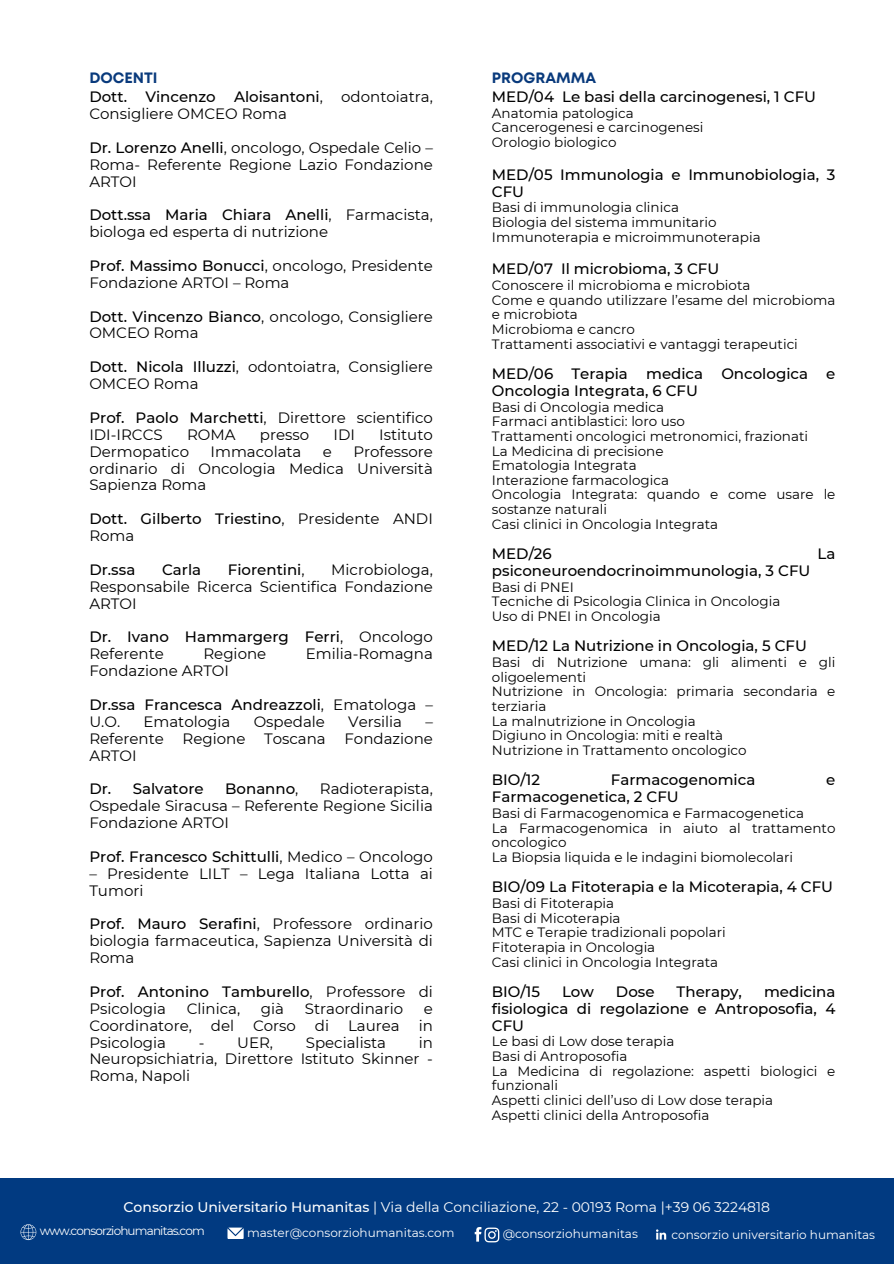
<style>
.page{position:relative;width:894px;height:1264px;background:#fff}
.page>*{position:absolute;margin:0;border:0;box-sizing:border-box;transform-origin:0 0}
.t1{font:15px/16.8px "Montserrat";color:#000}
.t2{font:500 15px/16.8px "Montserrat";color:#000}
.t3{font:700 15px "Mont";color:#093a7c}
.t4{font:13.95px "Montserrat";color:#fff}
.t5{font:13.5px/14.7px "Montserrat";color:#000}
.t6{font:12px "Montserrat";color:#fff}
.t7{font:12px "Montserrat";letter-spacing:-.07em;color:#fff}
.s1{font-weight:500}
.s2{font-weight:400}
</style>
<div class="page">
<div style="left:0;top:1178px;width:893px;height:85px;background:#013a81"></div>
<svg style="left:21px;top:1224px;width:15px;height:15px"></svg>
<svg style="left:654px;top:1227px;width:14px;height:14px"></svg>
<svg style="left:655px;top:1229px;width:11px;height:10px"></svg>
<svg style="left:227px;top:1227px;width:16px;height:11px"></svg>
<svg style="left:474px;top:1227px;width:25px;height:15px"></svg>
<p class="t3" style="left:89px;top:72px;width:70px">DOCENTI</p>
<h2 class="t1" style="left:89px;top:88px;width:345px"><span class="s1">Dott. Vincenzo Aloisantoni</span>, odontoiatra,<br>Consigliere OMCEO Roma</h2>
<h1 class="t1" style="left:89px;top:139px;width:345px;text-align:justify"><span class="s1">Dr. Lorenzo Anelli</span>, oncologo, Ospedale Celio – Roma- Referente Regione Lazio Fondazione ARTOI</h1>
<h2 class="t1" style="left:89px;top:206px;width:345px"><span class="s1">Dott.ssa Maria Chiara Anelli</span>, Farmacista, biologa ed esperta di nutrizione</h2>
<h2 class="t1" style="left:89px;top:257px;width:345px"><span class="s1">Prof. Massimo Bonucci</span>, oncologo, Presidente<br>Fondazione ARTOI – Roma</h2>
<h2 class="t1" style="left:89px;top:308px;width:345px"><span class="s1">Dott. Vincenzo Bianco</span>, oncologo, Consigliere<br>OMCEO Roma</h2>
<h2 class="t1" style="left:89px;top:358px;width:345px"><span class="s1">Dott. Nicola Illuzzi</span>, odontoiatra, Consigliere<br>OMCEO Roma</h2>
<h2 class="t1" style="left:89px;top:409px;width:345px"><span class="s1">Prof. Paolo Marchetti</span>, Direttore scientifico<br>IDI-IRCCS</h2>
<h2 class="t1" style="left:187px;top:426px;width:50px">ROMA</h2>
<h2 class="t1" style="left:260px;top:426px;width:51px">presso</h2>
<h2 class="t1" style="left:333px;top:426px;width:23px">IDI</h2>
<h2 class="t1" style="left:379px;top:426px;width:55px">Istituto</h2>
<h2 class="t1" style="left:89px;top:443px;width:345px;text-indent:264px">Professore ordinario di Oncologia Medica Università<br>Sapienza Roma</h2>
<h2 class="t2" style="left:89px;top:510px;width:345px">Dott. Gilberto Triestino<span class="s2">, Presidente ANDI<br>Roma</span></h2>
<h2 class="t2" style="left:89px;top:561px;width:47px">Dr.ssa</h2>
<h2 class="t2" style="left:162px;top:561px;width:41px">Carla</h2>
<h2 class="t2" style="left:228px;top:561px;width:78px">Fiorentini<span class="s2">,</span></h2>
<h2 class="t1" style="left:89px;top:443px;width:101px">Dermopatico</h2>
<h2 class="t1" style="left:210px;top:443px;width:92px">Immacolata</h2>
<h2 class="t1" style="left:323px;top:443px;width:11px">e</h2>
<h2 class="t1" style="left:89px;top:561px;width:345px;text-align:justify;text-indent:242px">Microbiologa, Responsabile Ricerca Scientifica Fondazione ARTOI</h2>
<h2 class="t2" style="left:89px;top:628px;width:345px">Dr. Ivano Hammargerg Ferri<span class="s2">, Oncologo<br>Referente</span></h2>
<h2 class="t1" style="left:203px;top:645px;width:64px">Regione</h2>
<h2 class="t1" style="left:306px;top:645px;width:128px">Emilia-Romagna</h2>
<h2 class="t1" style="left:89px;top:662px;width:141px">Fondazione ARTOI</h2>
<h2 class="t2" style="left:89px;top:696px;width:345px">Dr.ssa Francesca Andreazzoli<span class="s2">, Ematologa –<br>U.O.</span></h2>
<h2 class="t1" style="left:143px;top:713px;width:88px">Ematologia</h2>
<h2 class="t1" style="left:253px;top:713px;width:73px">Ospedale</h2>
<h2 class="t1" style="left:348px;top:713px;width:55px">Versilia</h2>
<h2 class="t1" style="left:89px;top:713px;width:345px;text-align:justify;text-indent:336px">– Referente Regione Toscana Fondazione ARTOI</h2>
<p class="t2" style="left:89px;top:780px;width:116px">Dr. Salvatore</p>
<p class="t2" style="left:225px;top:780px;width:75px">Bonanno<span class="s2">,</span></p>
<p class="t1" style="left:89px;top:780px;width:345px;text-align:justify;text-indent:230px">Radioterapista, Ospedale Siracusa – Referente Regione Sicilia Fondazione ARTOI</p>
<h2 class="t2" style="left:89px;top:848px;width:345px">Prof. Francesco Schittulli<span class="s2">, Medico – Oncologo</span></h2>
<h2 class="t1" style="left:89px;top:865px;width:345px">– Presidente LILT – Lega Italiana Lotta ai<br>Tumori</h2>
<p class="t1" style="left:89px;top:915px;width:345px;text-align:justify"><span class="s1">Prof. Mauro Serafini</span>, Professore ordinario biologia farmaceutica, Sapienza Università di Roma</p>
<p class="t2" style="left:89px;top:983px;width:345px">Prof. Antonino Tamburello<span class="s2">, Professore di<br>Psicologia</span></p>
<p class="t1" style="left:187px;top:1000px;width:55px">Clinica,</p>
<p class="t1" style="left:261px;top:1000px;width:25px">già</p>
<p class="t1" style="left:305px;top:1000px;width:100px">Straordinario</p>
<p class="t1" style="left:423px;top:1000px;width:11px">e</p>
<p class="t1" style="left:89px;top:1016px;width:104px">Coordinatore,</p>
<p class="t1" style="left:211px;top:1016px;width:25px">del</p>
<p class="t1" style="left:253px;top:1016px;width:44px">Corso</p>
<p class="t1" style="left:315px;top:1016px;width:16px">di</p>
<p class="t1" style="left:348px;top:1016px;width:53px">Laurea</p>
<p class="t1" style="left:418px;top:1016px;width:16px">in</p>
<p class="t1" style="left:89px;top:1033px;width:78px">Psicologia</p>
<p class="t1" style="left:199px;top:1033px;width:76px">- UER,</p>
<p class="t1" style="left:306px;top:1033px;width:82px">Specialista</p>
<p class="t1" style="left:89px;top:1033px;width:345px;text-align:justify;text-indent:329px">in Neuropsichiatria, Direttore Istituto Skinner - Roma, Napoli</p>
<h2 class="t3" style="left:492px;top:72px;width:106px">PROGRAMMA</h2>
<h2 class="t2" style="left:492px;top:88px;width:325px">MED/04 Le basi della carcinogenesi, 1 CFU</h2>
<h2 class="t5" style="left:492px;top:106px;width:213px">Anatomia patologica<br>Cancerogenesi e carcinogenesi<br>Orologio biologico</h2>
<h2 class="t2" style="left:492px;top:166px;width:345px">MED/05 Immunologia e Immunobiologia, 3<br>CFU</h2>
<h2 class="t5" style="left:492px;top:200px;width:270px">Basi di immunologia clinica<br>Biologia del sistema immunitario<br>Immunoterapia e microimmunoterapia</h2>
<h2 class="t2" style="left:492px;top:260px;width:229px">MED/07 Il microbioma, 3 CFU</h2>
<h2 class="t5" style="left:492px;top:278px;width:345px">Conoscere il microbioma e microbiota<br>Come e quando utilizzare l’esame del microbioma e microbiota<br>Microbioma e cancro<br>Trattamenti associativi e vantaggi terapeutici</h2>
<h2 class="t2" style="left:492px;top:365px;width:345px">MED/06 Terapia medica Oncologica e<br>Oncologia Integrata, 6 CFU</h2>
<h2 class="t5" style="left:492px;top:399px;width:345px">Basi di Oncologia medica<br>Farmaci antiblastici: loro uso<br>Trattamenti oncologici metronomici, frazionati<br>La Medicina di precisione<br>Ematologia Integrata<br>Interazione farmacologica<br>Oncologia Integrata: quando e come usare le sostanze naturali<br>Casi clinici in Oncologia Integrata</h2>
<h2 class="t2" style="left:492px;top:545px;width:61px">MED/26</h2>
<h2 class="t2" style="left:817px;top:545px;width:19px">La</h2>
<h2 class="t2" style="left:492px;top:562px;width:320px">psiconeuroendocrinoimmunologia, 3 CFU</h2>
<h2 class="t5" style="left:492px;top:579px;width:290px">Basi di PNEI<br>Tecniche di Psicologia Clinica in Oncologia<br>Uso di PNEI in Oncologia</h2>
<h2 class="t2" style="left:492px;top:637px;width:316px">MED/12 La Nutrizione in Oncologia, 5 CFU</h2>
<h2 class="t5" style="left:492px;top:655px;width:345px">Basi di Nutrizione umana: gli alimenti e gli oligoelementi<br>Nutrizione in Oncologia: primaria secondaria e terziaria<br>La malnutrizione in Oncologia<br>Digiuno in Oncologia: miti e realtà<br>Nutrizione in Trattamento oncologico</h2>
<h2 class="t2" style="left:492px;top:771px;width:50px">BIO/12</h2>
<h2 class="t2" style="left:610px;top:771px;width:146px">Farmacogenomica</h2>
<h2 class="t2" style="left:826px;top:771px;width:11px">e</h2>
<h2 class="t2" style="left:492px;top:788px;width:188px">Farmacogenetica, 2 CFU</h2>
<h2 class="t5" style="left:492px;top:805px;width:345px">Basi di Farmacogenomica e Farmacogenetica<br>La Farmacogenomica in aiuto al trattamento oncologico<br>La Biopsia liquida e le indagini biomolecolari</h2>
<h2 class="t2" style="left:492px;top:878px;width:342px">BIO/09 La Fitoterapia e la Micoterapia, 4 CFU</h2>
<h2 class="t5" style="left:492px;top:895px;width:235px">Basi di Fitoterapia<br>Basi di Micoterapia<br>MTC e Terapie tradizionali popolari<br>Fitoterapia in Oncologia<br>Casi clinici in Oncologia Integrata</h2>
<h2 class="t2" style="left:492px;top:983px;width:50px">BIO/15</h2>
<h2 class="t2" style="left:562px;top:983px;width:33px">Low</h2>
<h2 class="t2" style="left:615px;top:983px;width:40px">Dose</h2>
<h2 class="t2" style="left:676px;top:983px;width:67px">Therapy,</h2>
<h2 class="t2" style="left:492px;top:983px;width:345px;text-align:justify;text-indent:272px">medicina fisiologica di regolazione e Antroposofia, 4<br>CFU</h2>
<h2 class="t5" style="left:492px;top:1034px;width:345px">Le basi di Low dose terapia<br>Basi di Antroposofia<br>La Medicina di regolazione: aspetti biologici e funzionali<br>Aspetti clinici dell’uso di Low dose terapia<br>Aspetti clinici della Antroposofia</h2>
<h2 class="t4" style="left:123px;top:1198px;width:647px"><span class="s1">Consorzio Universitario Humanitas</span> | Via della Conciliazione, 22 - 00193 Roma |+39 06 3224818</h2>
<h1 class="t7" style="left:40px;top:1223px;width:167px">www.consorziohumanitas.com</h1>
<h2 class="t6" style="left:247px;top:1225px;width:209px">master@consorziohumanitas.com</h2>
<h2 class="t6" style="left:502px;top:1226px;width:137px">@consorziohumanitas</h2>
<h2 class="t6" style="left:671px;top:1226px;width:205px">consorzio universitario humanitas</h2>
</div>
